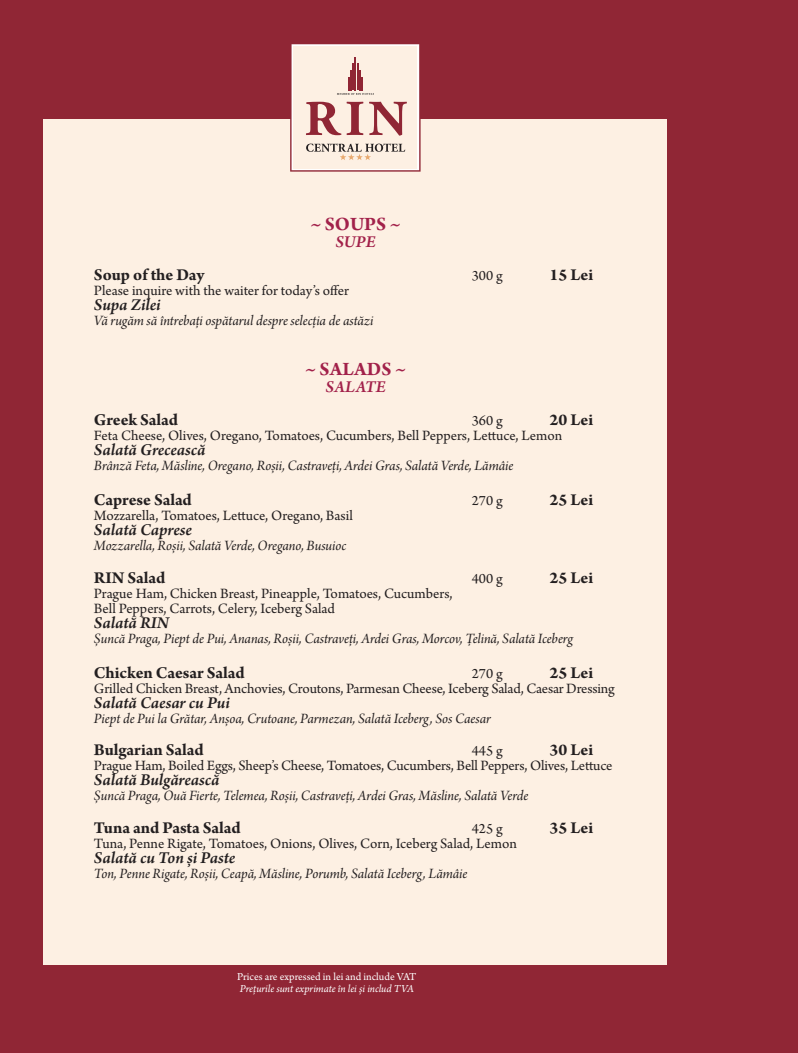
<style>
.page{position:relative;width:798px;height:1053px;background:#fff}
.page>*{position:absolute;margin:0;border:0;box-sizing:border-box;transform-origin:0 0}
.t1{font:700 20px "Arno Pro";letter-spacing:.005em;color:#a2214a}
.t2{font:700 17.5px "Arno Pro";letter-spacing:-.005em;color:#231f20}
.t3{font:italic 600 17.5px "Arno Pro";letter-spacing:-.005em;color:#231f20}
.t4{font:italic 600 17.5px "Arno Pro";color:#a2214a}
.t5{font:15px/15px "Arno Pro";letter-spacing:-.005em;color:#231f20}
.t6{font:15px "Arno Pro Italic Subhead";letter-spacing:-.005em;color:#231f20}
.t7{font:italic 11.25px "Arno Pro";letter-spacing:-.005em;color:#fff}
.t8{font:11.25px "Arno Pro";color:#fff}
</style>
<div class="page">
<div style="left:0;top:0;width:797px;height:1052px;background:#902635"></div>
<div style="left:44px;top:119px;width:622px;height:845px;background:#fdf0e3"></div>
<svg style="left:290px;top:44px;width:130px;height:128px"></svg>
<h1 class="t1" style="left:310px;top:212px;width:92px">~ SOUPS ~</h1>
<p class="t4" style="left:335px;top:232px;width:42px">SUPE</p>
<p class="t2" style="left:94px;top:264px;width:112px">Soup of the Day</p>
<p class="t5" style="left:471px;top:268px;width:32px">300 g</p>
<p class="t2" style="left:549px;top:264px;width:45px">15 Lei</p>
<p class="t5" style="left:94px;top:283px;width:256px">Please inquire with the waiter for today’s offer</p>
<p class="t3" style="left:94px;top:294px;width:68px">Supa Zilei</p>
<p class="t6" style="left:94px;top:312px;width:281px">Vă rugăm să întrebați ospătarul despre selecția de astăzi</p>
<h1 class="t1" style="left:305px;top:357px;width:102px">~ SALADS ~</h1>
<p class="t4" style="left:325px;top:377px;width:62px">SALATE</p>
<p class="t2" style="left:94px;top:409px;width:86px">Greek Salad</p>
<p class="t5" style="left:471px;top:413px;width:32px">360 g</p>
<p class="t2" style="left:549px;top:409px;width:45px">20 Lei</p>
<p class="t5" style="left:94px;top:428px;width:469px">Feta Cheese, Olives, Oregano, Tomatoes, Cucumbers, Bell Peppers, Lettuce, Lemon</p>
<p class="t3" style="left:94px;top:439px;width:113px">Salată Grecească</p>
<p class="t6" style="left:94px;top:457px;width:420px">Brânză Feta, Măsline, Oregano, Roșii, Castraveți, Ardei Gras, Salată Verde, Lămâie</p>
<p class="t2" style="left:94px;top:489px;width:99px">Caprese Salad</p>
<p class="t5" style="left:471px;top:493px;width:32px">270 g</p>
<p class="t2" style="left:549px;top:489px;width:45px">25 Lei</p>
<p class="t5" style="left:94px;top:508px;width:260px">Mozzarella, Tomatoes, Lettuce, Oregano, Basil</p>
<p class="t3" style="left:94px;top:519px;width:99px">Salată Caprese</p>
<p class="t6" style="left:94px;top:537px;width:254px">Mozzarella, Roșii, Salată Verde, Oregano, Busuioc</p>
<p class="t2" style="left:94px;top:567px;width:73px">RIN Salad</p>
<p class="t5" style="left:471px;top:571px;width:32px">400 g</p>
<p class="t2" style="left:549px;top:567px;width:45px">25 Lei</p>
<p class="t5" style="left:94px;top:586px;width:360px">Prague Ham, Chicken Breast, Pineapple, Tomatoes, Cucumbers,<br>Bell Peppers, Carrots, Celery, Iceberg Salad</p>
<p class="t3" style="left:94px;top:612px;width:77px">Salată RIN</p>
<p class="t6" style="left:94px;top:629px;width:480px">Șuncă Praga, Piept de Pui, Ananas, Roșii, Castraveți, Ardei Gras, Morcov, Țelină, Salată Iceberg</p>
<p class="t2" style="left:94px;top:662px;width:152px">Chicken Caesar Salad</p>
<p class="t5" style="left:471px;top:666px;width:32px">270 g</p>
<p class="t2" style="left:549px;top:662px;width:45px">25 Lei</p>
<p class="t5" style="left:94px;top:681px;width:522px">Grilled Chicken Breast, Anchovies, Croutons, Parmesan Cheese, Iceberg Salad, Caesar Dressing</p>
<p class="t3" style="left:94px;top:692px;width:137px">Salată Caesar cu Pui</p>
<p class="t6" style="left:94px;top:709px;width:398px">Piept de Pui la Grătar, Anșoa, Crutoane, Parmezan, Salată Iceberg, Sos Caesar</p>
<p class="t2" style="left:94px;top:739px;width:111px">Bulgarian Salad</p>
<p class="t5" style="left:471px;top:743px;width:32px">445 g</p>
<p class="t2" style="left:549px;top:739px;width:45px">30 Lei</p>
<p class="t5" style="left:94px;top:758px;width:520px">Prague Ham, Boiled Eggs, Sheep’s Cheese, Tomatoes, Cucumbers, Bell Peppers, Olives, Lettuce</p>
<p class="t3" style="left:94px;top:769px;width:127px">Salată Bulgărească</p>
<p class="t6" style="left:94px;top:787px;width:436px">Șuncă Praga, Ouă Fierte, Telemea, Roșii, Castraveți, Ardei Gras, Măsline, Salată Verde</p>
<p class="t2" style="left:94px;top:817px;width:148px">Tuna and Pasta Salad</p>
<p class="t5" style="left:471px;top:821px;width:32px">425 g</p>
<p class="t2" style="left:549px;top:817px;width:45px">35 Lei</p>
<p class="t5" style="left:94px;top:836px;width:424px">Tuna, Penne Rigate, Tomatoes, Onions, Olives, Corn, Iceberg Salad, Lemon</p>
<p class="t3" style="left:94px;top:847px;width:143px">Salată cu Ton și Paste</p>
<p class="t6" style="left:94px;top:864px;width:375px">Ton, Penne Rigate, Roșii, Ceapă, Măsline, Porumb, Salată Iceberg, Lămâie</p>
<p class="t8" style="left:237px;top:970px;width:181px">Prices are expressed in lei and include VAT</p>
<p class="t7" style="left:240px;top:981px;width:175px">Prețurile sunt exprimate în lei și includ TVA</p>
</div>
